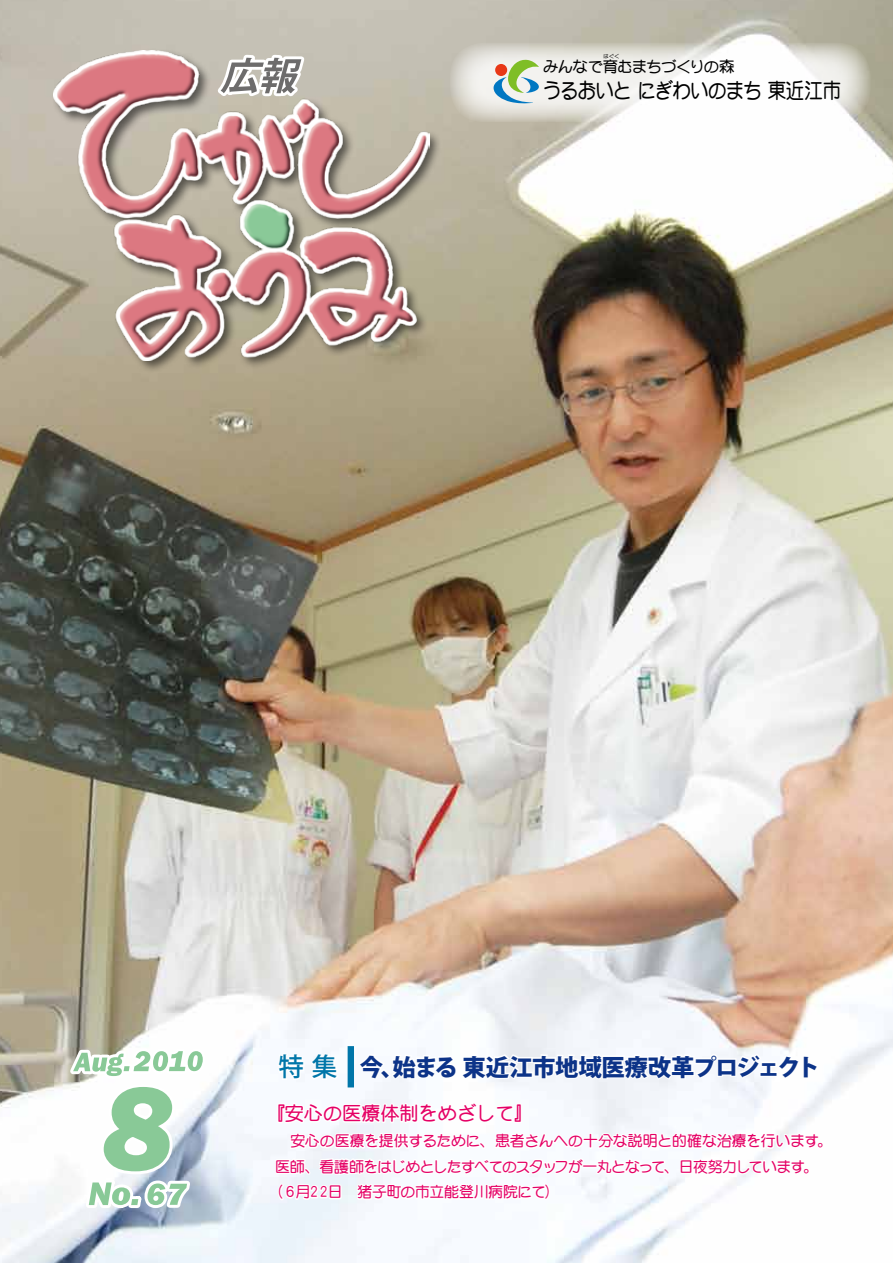
<style>
.page{position:relative;width:893px;height:1263px;background:#fff}
.page>*{position:absolute;margin:0;border:0;box-sizing:border-box;transform-origin:0 0}
.t1{font:800 23.4px "Koz Go Pro";letter-spacing:-.025em;color:#0c3388}
.t2{font:21.3px "DF Maru Gothic Std W7";letter-spacing:-.04em;color:#000;scale:.87 1}
.t3{font:19.2px "DF Maru Gothic Std W7";color:#e50065}
.t4{font:15.45px "DF Maru Gothic Std W7";letter-spacing:-.05em;color:#000}
.t5{font:14.85px "DF Maru Gothic Std W7";letter-spacing:-.055em;color:#e50065}
.t6{font:14.85px "DF Maru Gothic Std W7";letter-spacing:-.01em;color:#e50065}
.t7{font:14.85px "DF Maru Gothic Std W7";letter-spacing:-.03em;color:#e50065}
.t8{font:5.25px "DF Maru Gothic Std W7";color:#000}
.s1{font-weight:500;font-size:25.5px;color:#0076a9}
</style>
<div class="page">
<img style="left:0;top:0;width:893px;height:1263px">
<svg style="left:68px;top:1046px;width:140px;height:164px"></svg>
<div style="left:51px;top:48px;width:391px;height:325px;background:#000;opacity:.55"></div>
<img style="left:54px;top:51px;width:375px;height:309px">
<svg style="left:218px;top:55px;width:86px;height:41px"></svg>
<svg style="left:450px;top:43px;width:421px;height:79px"></svg>
<svg style="left:494px;top:60px;width:45px;height:43px"></svg>
<svg style="left:274px;top:946px;width:552px;height:281px"></svg>
<p class="t8" style="left:603px;top:53px;width:17px">はぐく</p>
<p class="t4" style="left:543px;top:58px;width:193px">みんなで育むまちづくりの森</p>
<h2 class="t2" style="left:543px;top:78px;width:345px">うるおいと にぎわいのまち 東近江市</h2>
<h1 class="t1" style="left:278px;top:1052px;width:543px"><span class="s1">特集</span> 今、始まる 東近江市地域医療改革プロジェクト</h1>
<p class="t3" style="left:266px;top:1103px;width:269px">『安心の医療体制をめざして』</p>
<p class="t6" style="left:275px;top:1133px;width:559px">　安心の医療を提供するために、患者さんへの十分な説明と的確な治療を行います。</p>
<p class="t5" style="left:275px;top:1158px;width:545px">医師、看護師をはじめとしたすべてのスタッフが一丸となって、日夜努力しています。</p>
<p class="t7" style="left:268px;top:1184px;width:294px">（６月２２日　猪子町の市立能登川病院にて）</p>
</div>
